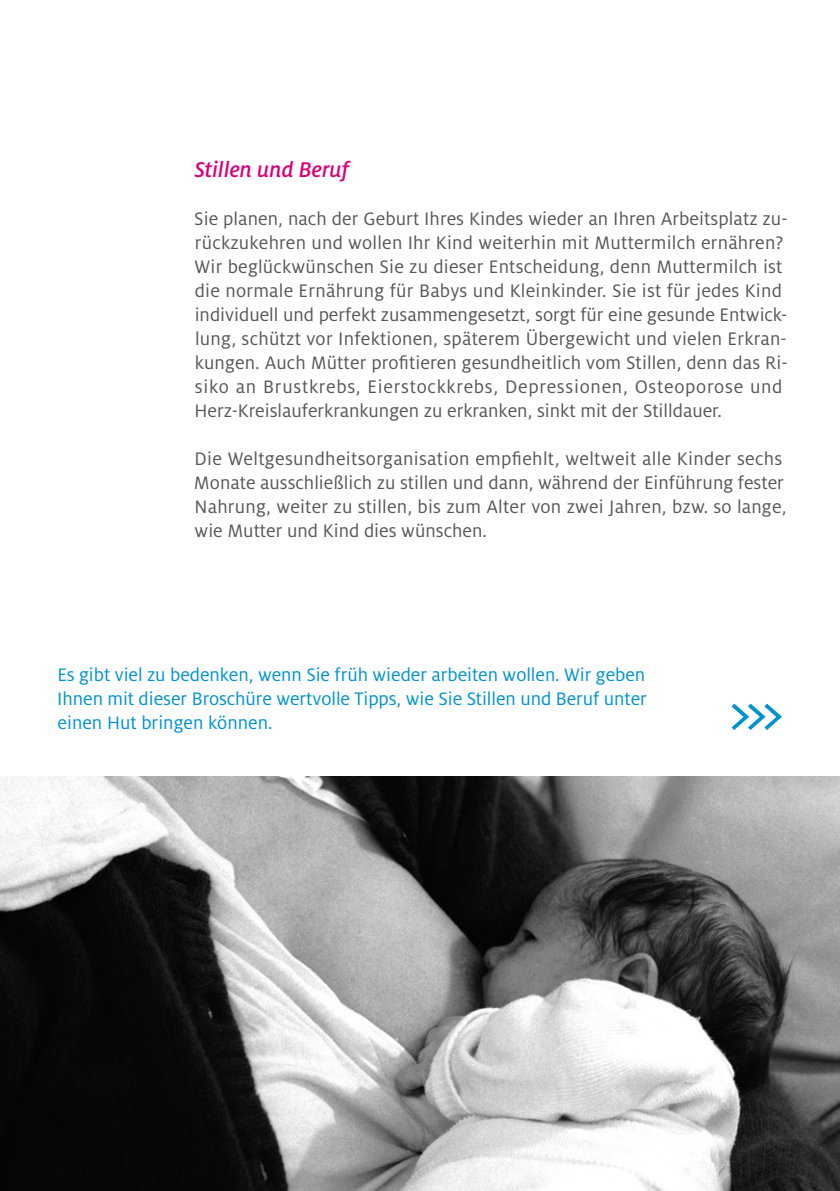
<style>
.page{position:relative;width:840px;height:1191px;background:#fff}
.page>*{position:absolute;margin:0;border:0;box-sizing:border-box;transform-origin:0 0}
.t1{font:60px "Milo OT";color:#0093d1}
.t2{font:italic 500 23.6px "Milo OT";color:#da0076}
.t3{font:20px/24px "Milo OT";letter-spacing:.01em;color:#58585a}
.t4{font:20px/24px "Milo OT";letter-spacing:-.005em;color:#0093d1;text-align:justify}
</style>
<div class="page">
<img style="left:0;top:777px;width:839px;height:414px">
<p class="t2" style="left:195px;top:156px;width:156px">Stillen und Beruf</p>
<p class="t3" style="left:194px;top:207px;width:594px">Sie planen, nach der Geburt Ihres Kindes wieder an Ihren Arbeitsplatz zu&shy;rückzukehren und wollen Ihr Kind weiterhin mit Muttermilch ernähren?<br>Wir beglückwünschen Sie zu dieser Entscheidung, denn Muttermilch ist die normale Ernährung für Babys und Kleinkinder. Sie ist für jedes Kind individuell und perfekt zusammengesetzt, sorgt für eine gesunde Entwick&shy;lung, schützt vor Infektionen, späterem Übergewicht und vielen Erkran&shy;kungen. Auch Mütter profitieren gesundheitlich vom Stillen, denn das Ri&shy;siko an Brustkrebs, Eierstockkrebs, Depressionen, Osteoporose und Herz-Kreislauferkrankungen zu erkranken, sinkt mit der Stilldauer.</p>
<p class="t3" style="left:194px;top:447px;width:593px">Die Weltgesundheitsorganisation empfiehlt, weltweit alle Kinder sechs Monate ausschließlich zu stillen und dann, während der Einführung fester Nahrung, weiter zu stillen, bis zum Alter von zwei Jahren, bzw. so lange, wie Mutter und Kind dies wünschen.</p>
<p class="t4" style="left:57px;top:663px;width:591px">Es gibt viel zu bedenken, wenn Sie früh wieder arbeiten wollen. Wir geben Ihnen mit dieser Broschüre wertvolle Tipps, wie Sie Stillen und Beruf unter einen Hut bringen können.</p>
<h1 class="t1" style="left:728px;top:680px;width:57px">&gt;&gt;&gt;</h1>
</div>
